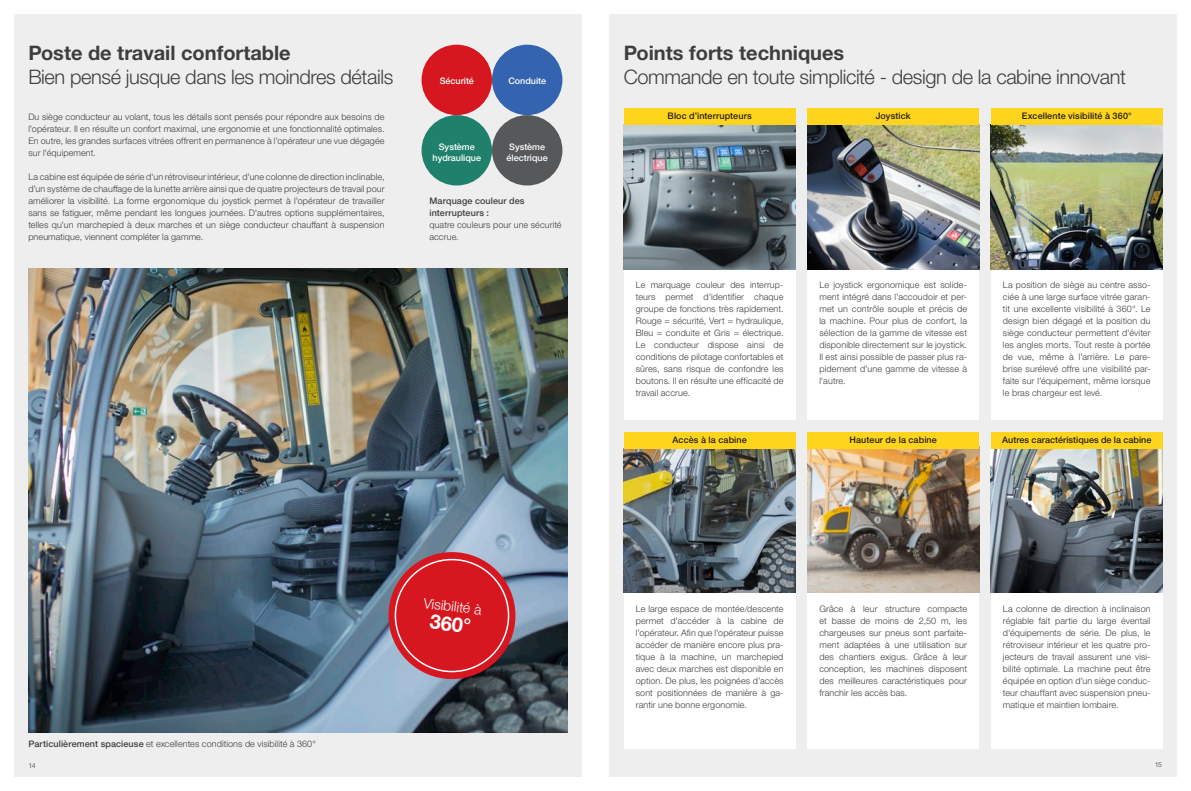
<style>
.page{position:relative;width:1191px;height:791px;background:#fff}
.page>*{position:absolute;margin:0;border:0;box-sizing:border-box;transform-origin:0 0}
.t1{font:300 20px "Helvetica Neue LTW1 G";letter-spacing:-.02em;color:#3e3e3f}
.t2{font:700 20px "Helvetica Neue LTW1 G";color:#3e3e3f}
.t3{font:700 20px "Helvetica Neue LTW1 G";color:#fff}
.t4{font:300 14px "Helvetica Neue LTW1 G";color:#fff}
.t5{font:300 9px/12px "Helvetica Neue LTW1 G";letter-spacing:.01em;color:#3e3e3f;text-align:justify}
.t6{font:500 9px "Helvetica Neue LTW1 G";letter-spacing:.01em;color:#231f20}
.t7{font:500 9px/10.8px "Helvetica Neue LTW1 G";color:#fff}
.t8{font:500 9px/12px "Helvetica Neue LTW1 G";letter-spacing:.01em;color:#3e3e3f}
.t9{font:300 7px "Helvetica Neue LTW1 G";color:#3e3e3f}
.s1{font-weight:500}
</style>
<div class="page">
<div style="left:14px;top:14px;width:567px;height:763px;background:#eeeeef"></div>
<div style="left:609px;top:14px;width:567px;height:763px;background:#eeeeef"></div>
<div style="left:624px;top:124px;width:171px;height:296px;background:#fff"></div>
<div style="left:624px;top:448px;width:171px;height:300px;background:#fff"></div>
<div style="left:807px;top:448px;width:172px;height:300px;background:#fff"></div>
<div style="left:991px;top:448px;width:171px;height:300px;background:#fff"></div>
<div style="left:807px;top:124px;width:172px;height:296px;background:#fff"></div>
<div style="left:991px;top:124px;width:171px;height:296px;background:#fff"></div>
<img style="left:624px;top:124px;width:171px;height:145px">
<img style="left:807px;top:124px;width:172px;height:145px">
<img style="left:991px;top:124px;width:171px;height:145px">
<img style="left:624px;top:448px;width:171px;height:144px">
<img style="left:807px;top:448px;width:172px;height:144px">
<img style="left:991px;top:448px;width:171px;height:144px">
<img style="left:28px;top:268px;width:539px;height:464px">
<div style="left:624px;top:108px;width:171px;height:16px;background:#fed41d"></div>
<div style="left:624px;top:432px;width:171px;height:16px;background:#fed41d"></div>
<div style="left:807px;top:432px;width:172px;height:16px;background:#fed41d"></div>
<div style="left:991px;top:432px;width:171px;height:16px;background:#fed41d"></div>
<div style="left:807px;top:108px;width:172px;height:16px;background:#fed41d"></div>
<div style="left:991px;top:108px;width:171px;height:16px;background:#fed41d"></div>
<div style="left:421px;top:45px;width:71px;height:70px;background:#d7171f;border-radius:50%"></div>
<div style="left:492px;top:45px;width:70px;height:70px;background:#3463af;border-radius:50%"></div>
<div style="left:492px;top:115px;width:70px;height:70px;background:#57585a;border-radius:50%"></div>
<div style="left:421px;top:115px;width:71px;height:70px;background:#1f816c;border-radius:50%"></div>
<div style="left:388px;top:552px;width:127px;height:127px;background:#d7171f;border-radius:50%"></div>
<div style="left:395px;top:559px;width:114px;height:113px;border:2px solid #fff;border-radius:50%"></div>
<h1 class="t2" style="left:28px;top:41px;width:264px">Poste de travail confortable</h1>
<h1 class="t1" style="left:28px;top:65px;width:366px">Bien pensé jusque dans les moindres détails</h1>
<p class="t5" style="left:28px;top:111px;width:358px">Du siège conducteur au volant, tous les détails sont pensés pour répondre aux besoins de l’opérateur. Il en résulte un confort maximal, une ergonomie et une fonctionnalité optimales.<br>En outre, les grandes surfaces vitrées offrent en permanence à l’opérateur une vue dégagée sur l'équipement.</p>
<p class="t5" style="left:28px;top:171px;width:358px">La cabine est équipée de série d'un rétroviseur intérieur, d'une colonne de direction inclinable, d’un système de chauffage de la lunette arrière ainsi que de quatre projecteurs de travail pour améliorer la visibilité. La forme ergonomique du joystick permet à l'opérateur de travailler sans se fatiguer, même pendant les longues journées. D'autres options supplémentaires, telles qu'un marchepied à deux marches et un siège conducteur chauffant à suspension pneumatique, viennent compléter la gamme.</p>
<p class="t7" style="left:440px;top:76px;width:36px">Sécurité</p>
<p class="t7" style="left:508px;top:76px;width:39px">Conduite</p>
<p class="t7" style="left:432px;top:141px;width:50px;text-align:center">Système hydraulique</p>
<p class="t7" style="left:506px;top:142px;width:43px">Système électrique</p>
<p class="t8" style="left:429px;top:195px;width:97px">Marquage couleur des interrupteurs :</p>
<p class="t5" style="left:429px;top:219px;width:134px">quatre couleurs pour une sécurité accrue.</p>
<p class="t5" style="left:28px;top:738px;width:289px"><span class="s1">Particulièrement spacieuse</span> et excellentes conditions de visibilité à 360°</p>
<h2 class="t4" style="left:425px;top:594px;width:60px;rotate:7deg">Visibilité à</h2>
<h1 class="t3" style="left:431px;top:609px;width:43px;rotate:7deg">360°</h1>
<h1 class="t2" style="left:624px;top:41px;width:222px">Points forts techniques</h1>
<h1 class="t1" style="left:624px;top:65px;width:503px">Commande en toute simplicité - design de la cabine innovant</h1>
<p class="t6" style="left:667px;top:111px;width:86px">Bloc d’interrupteurs</p>
<p class="t6" style="left:875px;top:111px;width:37px">Joystick</p>
<p class="t6" style="left:1022px;top:111px;width:111px">Excellente visibilité à 360°</p>
<p class="t5" style="left:636px;top:279px;width:149px">Le marquage couleur des interrup&shy;teurs permet d'identifier chaque groupe de fonctions très rapidement.<br>Rouge = sécurité, Vert = hydraulique, Bleu = conduite et Gris = électrique.<br>Le conducteur dispose ainsi de conditions de pilotage confortables et sûres, sans risque de confondre les boutons. Il en résulte une efficacité de travail accrue.</p>
<p class="t5" style="left:819px;top:279px;width:149px">Le joystick ergonomique est solide&shy;ment intégré dans l'accoudoir et per&shy;met un contrôle souple et précis de la machine. Pour plus de confort, la sélection de la gamme de vitesse est disponible directement sur le joystick.<br>Il est ainsi possible de passer plus ra&shy;pidement d'une gamme de vitesse à l'autre.</p>
<p class="t5" style="left:1003px;top:279px;width:149px">La position de siège au centre asso&shy;ciée à une large surface vitrée garan&shy;tit une excellente visibilité à 360°. Le design bien dégagé et la position du siège conducteur permettent d'éviter les angles morts. Tout reste à portée de vue, même à l’arrière. Le pare&shy;brise surélevé offre une visibilité par&shy;faite sur l’équipement, même lorsque le bras chargeur est levé.</p>
<p class="t6" style="left:672px;top:435px;width:76px">Accès à la cabine</p>
<p class="t6" style="left:849px;top:435px;width:89px">Hauteur de la cabine</p>
<p class="t6" style="left:1002px;top:435px;width:151px">Autres caractéristiques de la cabine</p>
<p class="t5" style="left:636px;top:603px;width:149px">Le large espace de montée/descente permet d'accéder à la cabine de l’opérateur. Afin que l'opérateur puisse accéder de manière encore plus pra&shy;tique à la machine, un marchepied avec deux marches est disponible en option. De plus, les poignées d’accès sont positionnées de manière à ga&shy;rantir une bonne ergonomie.</p>
<p class="t5" style="left:819px;top:603px;width:149px">Grâce à leur structure compacte et basse de moins de 2,50 m, les chargeuses sur pneus sont parfaite&shy;ment adaptées à une utilisation sur des chantiers exigus. Grâce à leur conception, les machines disposent des meilleures caractéristiques pour franchir les accès bas.</p>
<p class="t5" style="left:1003px;top:603px;width:149px">La colonne de direction à inclinaison réglable fait partie du large éventail d'équipements de série. De plus, le rétroviseur intérieur et les quatre pro&shy;jecteurs de travail assurent une visi&shy;bilité optimale. La machine peut être équipée en option d’un siège conduc&shy;teur chauffant avec suspension pneu&shy;matique et maintien lombaire.</p>
<p class="t9" style="left:28px;top:761px;width:9px">14</p>
<p class="t9" style="left:1154px;top:760px;width:9px">15</p>
</div>
